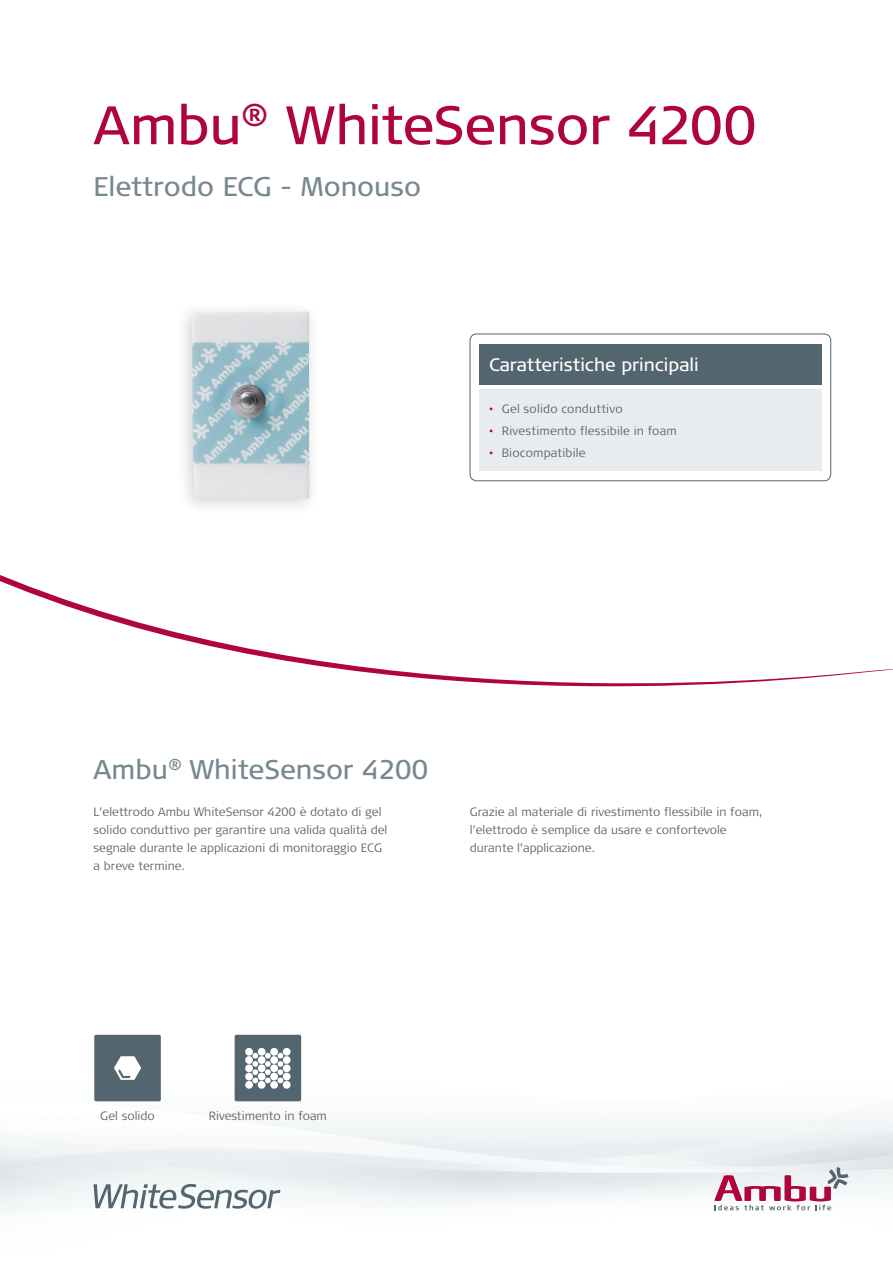
<style>
.page{position:relative;width:893px;height:1263px;background:#fff}
.page>*{position:absolute;margin:0;border:0;box-sizing:border-box;transform-origin:0 0}
.t1{font:54px "Signa OT";letter-spacing:-.01em;color:#b0043d}
.t2{font:27px "Signa OT";color:#778891}
.t3{font:18px "Signa OT";color:#fff}
.t4{font:300 12px/18px "Signa OT";color:#636366}
.t5{font:300 12px "Signa OT";letter-spacing:.015em;color:#53656e}
.s1{color:#b0043d}
</style>
<div class="page">
<svg style="left:0;top:575px;width:893px;height:111px"></svg>
<img style="left:0;top:1079px;width:893px;height:136px">
<svg style="left:714px;top:1167px;width:134px;height:43px"></svg>
<div style="left:470px;top:334px;width:361px;height:147px;border:1px solid #53656e;border-radius:7px"></div>
<div style="left:479px;top:389px;width:342px;height:82px;background:#e9ecef"></div>
<div style="left:479px;top:344px;width:342px;height:41px;background:#53656e"></div>
<div style="left:94px;top:1035px;width:67px;height:66px;background:#53656e;border-radius:2px"></div>
<svg style="left:114px;top:1056px;width:27px;height:24px"></svg>
<div style="left:235px;top:1035px;width:66px;height:66px;background:#53656e;border-radius:2px"></div>
<div style="left:245px;top:1064px;width:8px;height:8px;background:#fff;border-radius:50%"></div>
<div style="left:258px;top:1064px;width:7px;height:8px;background:#fff;border-radius:50%"></div>
<div style="left:270px;top:1064px;width:8px;height:8px;background:#fff;border-radius:50%"></div>
<div style="left:283px;top:1064px;width:8px;height:8px;background:#fff;border-radius:50%"></div>
<div style="left:245px;top:1056px;width:8px;height:8px;background:#fff;border-radius:50%"></div>
<div style="left:258px;top:1056px;width:7px;height:8px;background:#fff;border-radius:50%"></div>
<div style="left:270px;top:1056px;width:8px;height:8px;background:#fff;border-radius:50%"></div>
<div style="left:283px;top:1056px;width:8px;height:8px;background:#fff;border-radius:50%"></div>
<div style="left:245px;top:1048px;width:8px;height:8px;background:#fff;border-radius:50%"></div>
<div style="left:258px;top:1048px;width:7px;height:8px;background:#fff;border-radius:50%"></div>
<div style="left:270px;top:1048px;width:8px;height:8px;background:#fff;border-radius:50%"></div>
<div style="left:283px;top:1048px;width:8px;height:8px;background:#fff;border-radius:50%"></div>
<div style="left:245px;top:1081px;width:8px;height:8px;background:#fff;border-radius:50%"></div>
<div style="left:258px;top:1081px;width:7px;height:8px;background:#fff;border-radius:50%"></div>
<div style="left:270px;top:1081px;width:8px;height:8px;background:#fff;border-radius:50%"></div>
<div style="left:283px;top:1081px;width:8px;height:8px;background:#fff;border-radius:50%"></div>
<div style="left:245px;top:1073px;width:8px;height:7px;background:#fff;border-radius:50%"></div>
<svg style="left:278px;top:1053px;width:5px;height:30px"></svg>
<svg style="left:265px;top:1053px;width:6px;height:30px"></svg>
<svg style="left:252px;top:1053px;width:6px;height:30px"></svg>
<div style="left:258px;top:1073px;width:7px;height:7px;background:#fff;border-radius:50%"></div>
<div style="left:270px;top:1073px;width:8px;height:7px;background:#fff;border-radius:50%"></div>
<div style="left:283px;top:1073px;width:8px;height:7px;background:#fff;border-radius:50%"></div>
<div style="left:175px;top:301px;width:146px;height:215px;background:#231f20;opacity:.2"></div>
<img style="left:192px;top:311px;width:118px;height:188px">
<svg style="left:94px;top:1184px;width:186px;height:25px"></svg>
<h1 class="t1" style="left:94px;top:94px;width:665px">Ambu<sup>®</sup> WhiteSensor 4200</h1>
<h2 class="t2" style="left:94px;top:171px;width:329px">Elettrodo ECG - Monouso</h2>
<h3 class="t3" style="left:489px;top:354px;width:211px">Caratteristiche principali</h3>
<p class="t5" style="left:489px;top:402px;width:135px"><span class="s1">•</span> Gel solido conduttivo</p>
<p class="t5" style="left:489px;top:424px;width:189px"><span class="s1">•</span> Rivestimento flessibile in foam</p>
<p class="t5" style="left:489px;top:446px;width:98px"><span class="s1">•</span> Biocompatibile</p>
<h2 class="t2" style="left:94px;top:754px;width:337px">Ambu<sup>®</sup> WhiteSensor 4200</h2>
<p class="t4" style="left:94px;top:803px;width:295px">L’elettrodo Ambu WhiteSensor 4200 è dotato di gel solido conduttivo per garantire una valida qualità del segnale durante le applicazioni di monitoraggio ECG a breve termine.</p>
<p class="t4" style="left:470px;top:803px;width:294px">Grazie al materiale di rivestimento flessibile in foam, l’elettrodo è semplice da usare e confortevole durante l’applicazione.</p>
<p class="t4" style="left:100px;top:1107px;width:56px">Gel solido</p>
<p class="t4" style="left:209px;top:1107px;width:120px">Rivestimento in foam</p>
</div>
